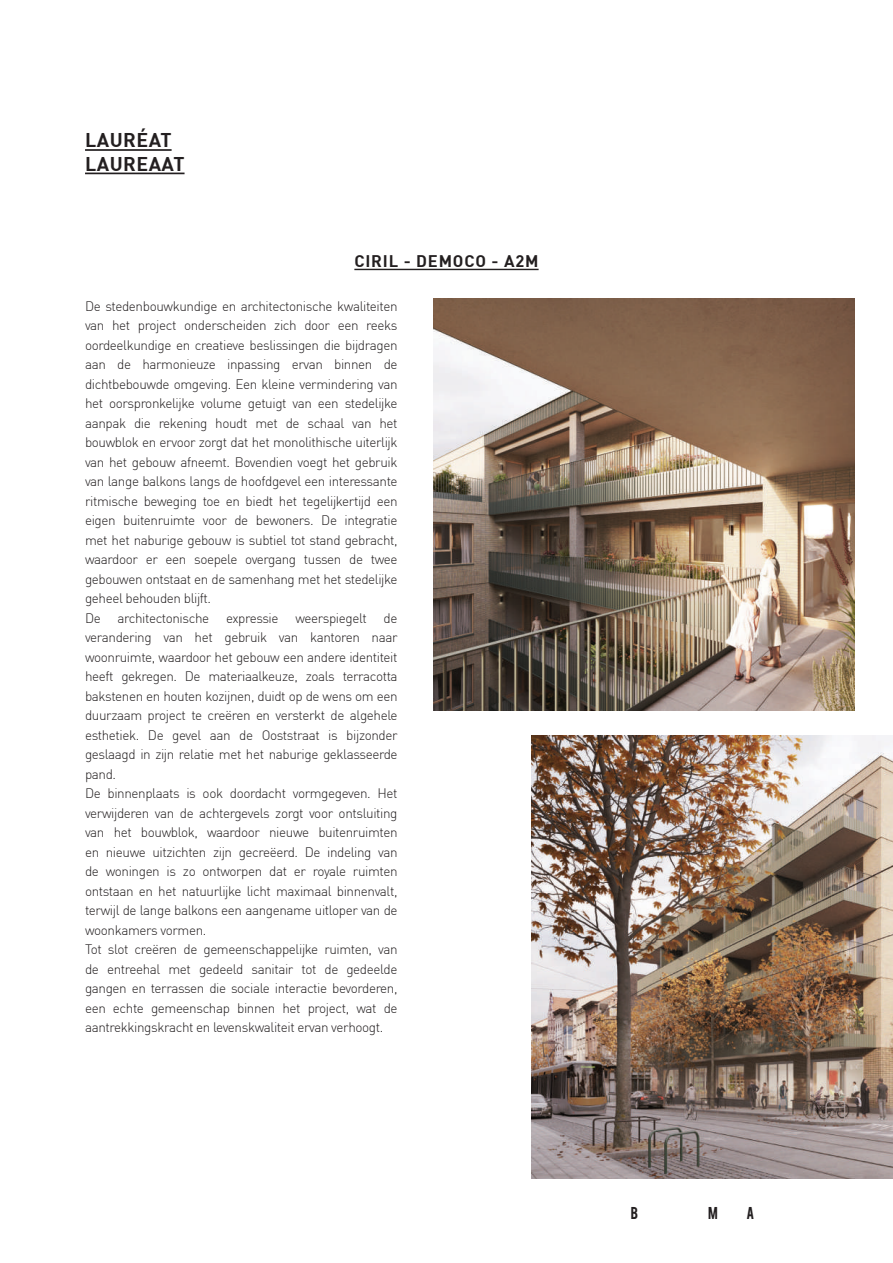
<style>
.page{position:relative;width:893px;height:1263px;background:#fff}
.page>*{position:absolute;margin:0;border:0;box-sizing:border-box;transform-origin:0 0}
.t1{font:700 19.5px/23.4px "DIN";letter-spacing:.025em;color:#231f20}
.t2{font:700 16.5px "DIN";letter-spacing:.05em;color:#231f20}
.t3{font:300 13.5px/19.5px "DIN";letter-spacing:-.03em;color:#231f20}
</style>
<div class="page">
<hr style="left:85px;top:149px;width:87px;height:2px;background:#231f20">
<hr style="left:85px;top:173px;width:100px;height:1px;background:#231f20">
<hr style="left:354px;top:269px;width:185px;height:1px;background:#231f20">
<img style="left:434px;top:299px;width:421px;height:411px">
<img style="left:531px;top:736px;width:362px;height:443px">
<h1 class="t1" style="left:85px;top:128px;width:101px">LAURÉAT<br>LAUREAAT</h1>
<p class="t2" style="left:354px;top:250px;width:186px">CIRIL - DEMOCO - A2M</p>
<p class="t3" style="left:85px;top:296px;width:314px">De stedenbouwkundige en architectonische kwaliteiten van het project onderscheiden zich door een reeks oordeelkundige en creatieve beslissingen die bijdragen aan de harmonieuze inpassing ervan binnen de dichtbebouwde omgeving. Een kleine vermindering van het oorspronkelijke volume getuigt van een stedelijke aanpak die rekening houdt met de schaal van het bouwblok en ervoor zorgt dat het monolithische uiterlijk van het gebouw afneemt. Bovendien voegt het gebruik van lange balkons langs de hoofdgevel een interessante ritmische beweging toe en biedt het tegelijkertijd een eigen buitenruimte voor de bewoners. De integratie met het naburige gebouw is subtiel tot stand gebracht, waardoor er een soepele overgang tussen de twee gebouwen ontstaat en de samenhang met het stedelijke geheel behouden blijft.<br>De architectonische expressie weerspiegelt de verandering van het gebruik van kantoren naar woonruimte, waardoor het gebouw een andere identiteit heeft gekregen. De materiaalkeuze, zoals terracotta bakstenen en houten kozijnen, duidt op de wens om een duurzaam project te creëren en versterkt de algehele esthetiek. De gevel aan de Ooststraat is bijzonder geslaagd in zijn relatie met het naburige geklasseerde pand.<br>De binnenplaats is ook doordacht vormgegeven. Het verwijderen van de achtergevels zorgt voor ontsluiting van het bouwblok, waardoor nieuwe buitenruimten en nieuwe uitzichten zijn gecreëerd. De indeling van de woningen is zo ontworpen dat er royale ruimten ontstaan en het natuurlijke licht maximaal binnenvalt, terwijl de lange balkons een aangename uitloper van de woonkamers vormen.<br>Tot slot creëren de gemeenschappelijke ruimten, van de entreehal met gedeeld sanitair tot de gedeelde gangen en terrassen die sociale interactie bevorderen, een echte gemeenschap binnen het project, wat de aantrekkingskracht en levenskwaliteit ervan verhoogt.</p>
</div>
